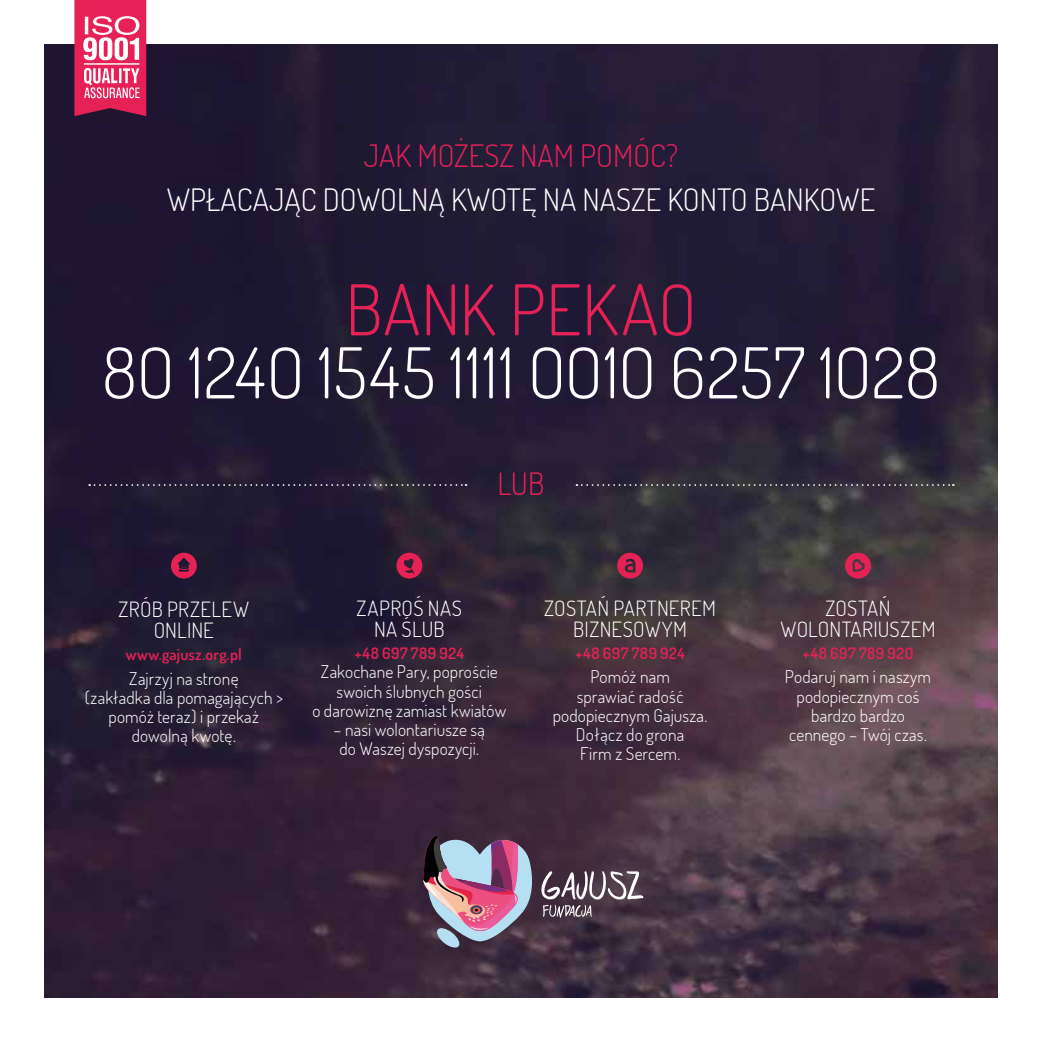
<style>
.page{position:relative;width:1042px;height:1042px;background:#fff}
.page>*{position:absolute;margin:0;border:0;box-sizing:border-box;transform-origin:0 0}
.t1{font:70px "Dosis Gajusz Light";letter-spacing:.01em;color:#fff}
.t2{font:70px "Dosis Gajusz Light";letter-spacing:.01em;color:#e62156}
.t3{font:30.8px "Dosis Gajusz Light";color:#fff}
.t4{font:30.8px "Dosis Gajusz Light";color:#e62156}
.t5{font:21px/21px "Dosis Gajusz Light";letter-spacing:.02em;color:#fff;text-align:center}
.t6{font:17.5px/19.2px "Dosis Gajusz Light";letter-spacing:.005em;color:#fff;text-align:center}
.t7{font:700 15.75px "Dosis Gajusz Semi";letter-spacing:.035em;color:#e62156}
.t8{font:700 15.75px "Dosis Gajusz Semi";letter-spacing:.01em;color:#e62156}
</style>
<div class="page">
<img style="left:45px;top:45px;width:952px;height:952px">
<svg style="left:74px;top:0;width:72px;height:116px;background:#e3527a"></svg>
<svg style="left:540px;top:871px;width:103px;height:28px"></svg>
<svg style="left:543px;top:905px;width:49px;height:12px"></svg>
<svg style="left:423px;top:829px;width:111px;height:120px;background:#8e6e86"></svg>
<svg style="left:845px;top:553px;width:26px;height:25px"></svg>
<svg style="left:617px;top:553px;width:26px;height:25px"></svg>
<svg style="left:396px;top:553px;width:26px;height:25px"></svg>
<svg style="left:171px;top:553px;width:26px;height:25px"></svg>
<svg style="left:89px;top:484px;width:377px;height:2px"></svg>
<svg style="left:576px;top:484px;width:378px;height:2px"></svg>
<h2 class="t4" style="left:364px;top:136px;width:316px">JAK MOŻESZ NAM POMÓC?</h2>
<h2 class="t3" style="left:167px;top:180px;width:710px">WPŁACAJĄC DOWOLNĄ KWOTĘ NA NASZE KONTO BANKOWE</h2>
<h1 class="t2" style="left:345px;top:264px;width:352px">BANK PEKAO</h1>
<h1 class="t1" style="left:102px;top:327px;width:839px">80 1240 1545 1111 0010 6257 1028</h1>
<h2 class="t4" style="left:497px;top:463px;width:48px">LUB</h2>
<p class="t5" style="left:119px;top:598px;width:132px">ZRÓB PRZELEW<br>ONLINE</p>
<p class="t8" style="left:126px;top:644px;width:118px">www.gajusz.org.pl</p>
<p class="t6" style="left:85px;top:668px;width:200px">Zajrzyj na stronę<br>(zakładka dla pomagających &gt; pomóż teraz) i przekaż dowolną kwotę.</p>
<p class="t5" style="left:357px;top:597px;width:107px">ZAPROŚ NAS<br>NA ŚLUB</p>
<p class="t7" style="left:355px;top:643px;width:111px">+48 697 789 924</p>
<p class="t6" style="left:312px;top:662px;width:195px">Zakochane Pary, poproście swoich ślubnych gości<br>o darowiznę zamiast kwiatów</p>
<p class="t6" style="left:333px;top:719px;width:153px">– nasi wolontariusze są do Waszej dyspozycji.</p>
<p class="t5" style="left:544px;top:597px;width:173px">ZOSTAŃ PARTNEREM<br>BIZNESOWYM</p>
<p class="t7" style="left:575px;top:643px;width:111px">+48 697 789 924</p>
<p class="t6" style="left:553px;top:667px;width:156px">Pomóż nam<br>sprawiać radość podopiecznym Gajusza.<br>Dołącz do grona<br>Firm z Sercem.</p>
<p class="t5" style="left:780px;top:597px;width:156px">ZOSTAŃ<br>WOLONTARIUSZEM</p>
<p class="t7" style="left:803px;top:643px;width:112px">+48 697 789 920</p>
<p class="t6" style="left:785px;top:667px;width:148px">Podaruj nam i naszym podopiecznym coś bardzo bardzo cennego – Twój czas.</p>
</div>
